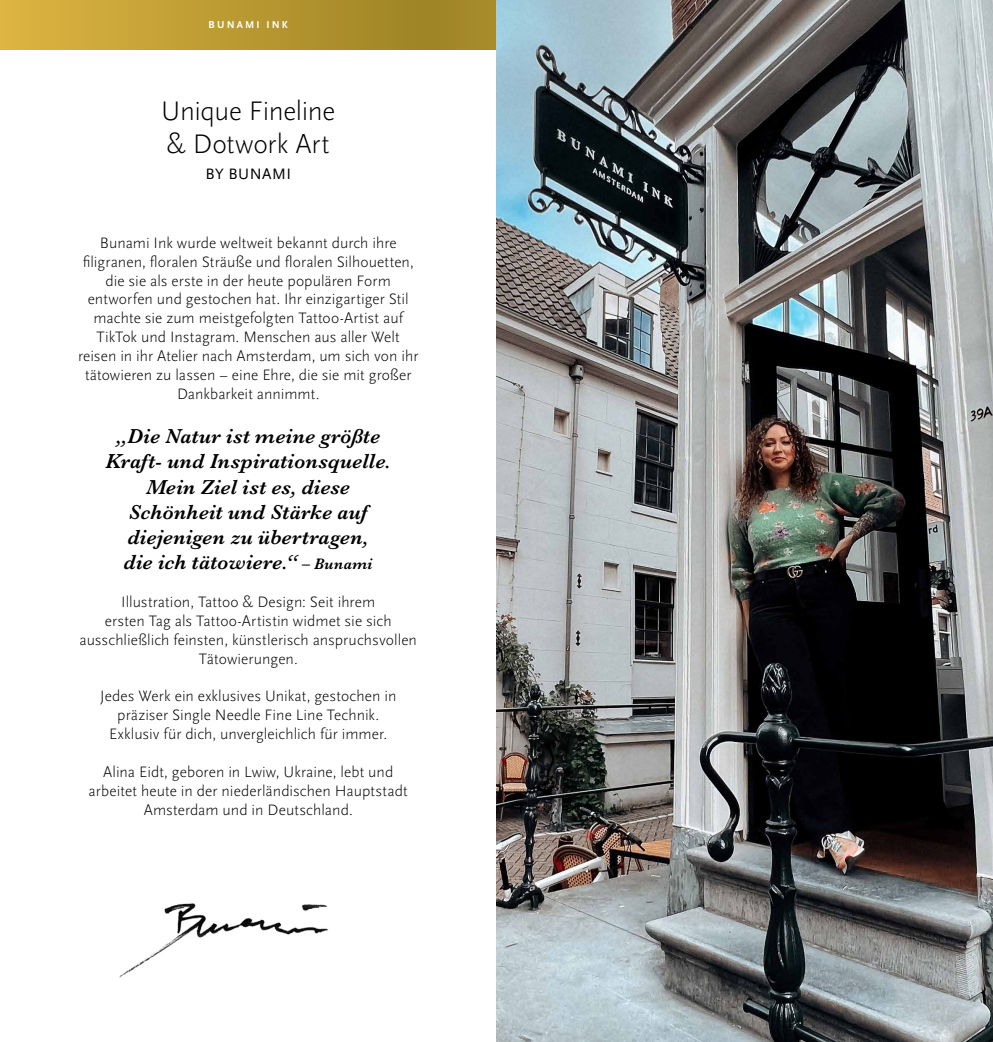
<style>
.page{position:relative;width:993px;height:1042px;background:#fff}
.page>*{position:absolute;margin:0;border:0;box-sizing:border-box;transform-origin:0 0}
.t1{font:300 28px/33.6px "Scala Sans Pro";letter-spacing:-.01em;color:#000}
.t2{font:italic 600 21px/25.2px "Baskerville MT Std";letter-spacing:.01em;color:#000;text-align:center}
.t3{font:300 15.75px/18.9px "Scala Sans Pro";letter-spacing:.005em;color:#000;text-align:center}
.t4{font:15.75px "Scala Sans Pro";letter-spacing:.03em;color:#000}
.t5{font:700 10.5px "Scala Sans Pro";letter-spacing:.205em;color:#fff}
.s1{font-size:15.75px}
</style>
<div class="page">
<img style="left:119px;top:903px;width:209px;height:75px">
<svg style="left:0;top:0;width:496px;height:50px;background:#ba9931"></svg>
<img style="left:496px;top:0;width:496px;height:1042px">
<p class="t5" style="left:175px;top:19px;width:81px">BUNAMI INK</p>
<p class="t5" style="left:208px;top:19px;width:81px">BUNAMI INK</p>
<h1 class="t1" style="left:161px;top:94px;width:175px">Unique Fineline &amp; Dotwork Art</h1>
<p class="t4" style="left:205px;top:164px;width:87px">BY BUNAMI</p>
<p class="t3" style="left:78px;top:233px;width:342px">Bunami Ink wurde weltweit bekannt durch ihre filigranen, floralen Sträuße und floralen Silhouetten, die sie als erste in der heute populären Form entworfen und gestochen hat. Ihr einzigartiger Stil machte sie zum meistgefolgten Tattoo-Artist auf TikTok und Instagram. Menschen aus aller Welt reisen in ihr Atelier nach Amsterdam, um sich von ihr tätowieren zu lassen – eine Ehre, die sie mit großer Dankbarkeit annimmt.</p>
<h2 class="t2" style="left:105px;top:423px;width:287px">„Die Natur ist meine größte<br>Kraft- und Inspirationsquelle.<br>Mein Ziel ist es, diese<br>Schönheit und Stärke auf diejenigen zu übertragen,<br>die ich tätowiere.“ <span class="s1">– Bunami</span></h2>
<p class="t3" style="left:79px;top:592px;width:339px">Illustration, Tattoo &amp; Design: Seit ihrem<br>ersten Tag als Tattoo-Artistin widmet sie sich ausschließlich feinsten, künstlerisch anspruchsvollen Tätowierungen.</p>
<p class="t3" style="left:100px;top:687px;width:298px">Jedes Werk ein exklusives Unikat, gestochen in präziser Single Needle Fine Line Technik.<br>Exklusiv für dich, unvergleichlich für immer.</p>
<p class="t3" style="left:89px;top:762px;width:320px">Alina Eidt, geboren in Lwiw, Ukraine, lebt und arbeitet heute in der niederländischen Hauptstadt<br>Amsterdam und in Deutschland.</p>
</div>
